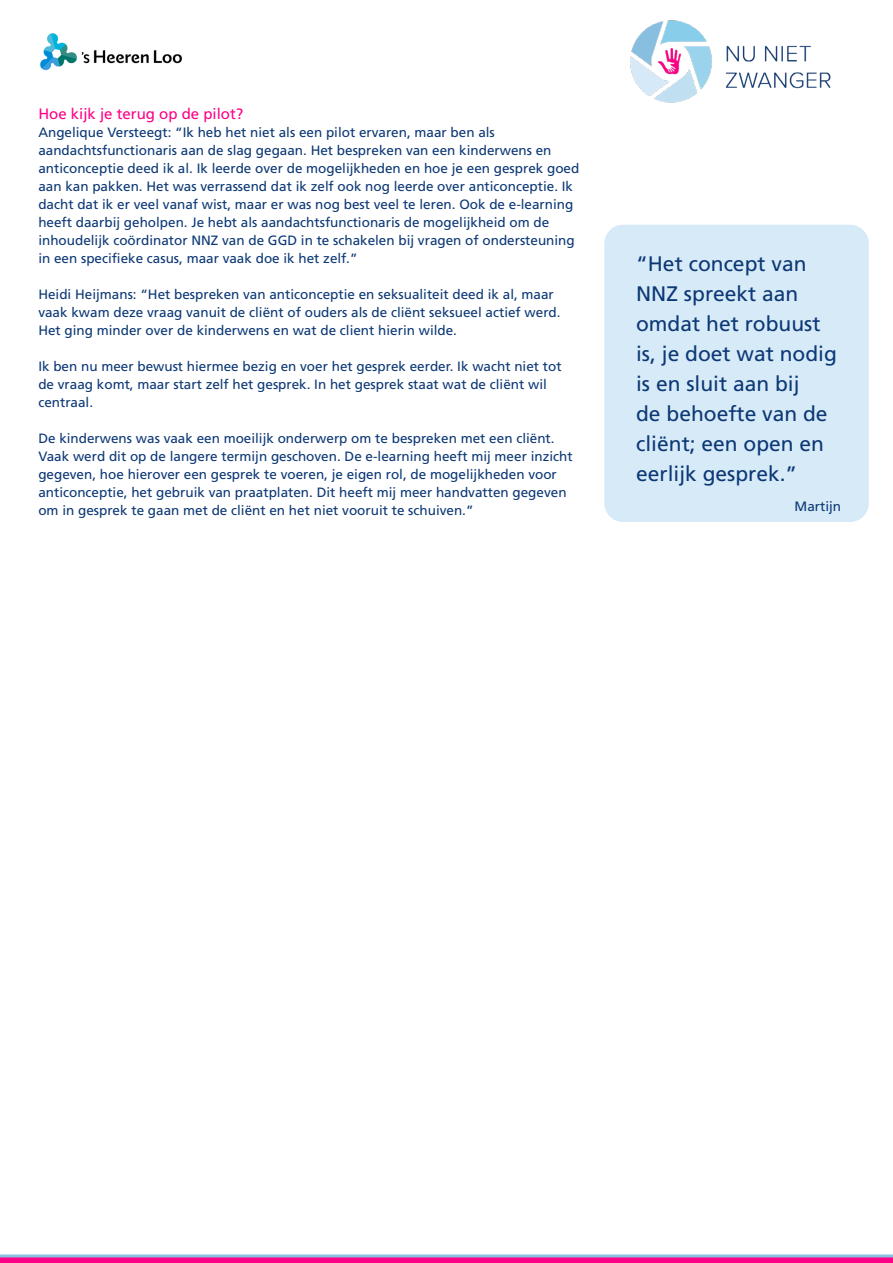
<style>
.page{position:relative;width:893px;height:1263px;background:#fff}
.page>*{position:absolute;margin:0;border:0;box-sizing:border-box;transform-origin:0 0}
.t1{font:21px/30px "Frutiger LT Pro";color:#0c3875}
.t2{font:15px "Frutiger LT Pro";color:#fd0086}
.t3{font:13.5px/18px "Frutiger LT Pro";color:#0c3875}
</style>
<div class="page">
<img style="left:630px;top:20px;width:201px;height:83px">
<div style="left:605px;top:225px;width:263px;height:296px;background:#d7eaf8;border-radius:18px"></div>
<div style="left:604px;top:225px;width:265px;height:297px;border:2px solid #d6e9f8;border-radius:18px"></div>
<svg style="left:0;top:1254px;width:893px;height:9px;background:#d64daa"></svg>
<img style="left:40px;top:33px;width:142px;height:38px">
<p class="t2" style="left:38px;top:105px;width:207px">Hoe kijk je terug op de pilot?</p>
<p class="t3" style="left:38px;top:124px;width:542px">Angelique Versteegt: “Ik heb het niet als een pilot ervaren, maar ben als aandachtsfunctionaris aan de slag gegaan. Het bespreken van een kinderwens en anticonceptie deed ik al. Ik leerde over de mogelijkheden en hoe je een gesprek goed aan kan pakken. Het was verrassend dat ik zelf ook nog leerde over anticonceptie. Ik dacht dat ik er veel vanaf wist, maar er was nog best veel te leren. Ook de e-learning heeft daarbij geholpen. Je hebt als aandachtsfunctionaris de mogelijkheid om de inhoudelijk coördinator NNZ van de GGD in te schakelen bij vragen of ondersteuning in een specifieke casus, maar vaak doe ik het zelf.”</p>
<p class="t3" style="left:38px;top:286px;width:524px">Heidi Heijmans: “Het bespreken van anticonceptie en seksualiteit deed ik al, maar vaak kwam deze vraag vanuit de cliënt of ouders als de cliënt seksueel actief werd.<br>Het ging minder over de kinderwens en wat de client hierin wilde.</p>
<p class="t3" style="left:38px;top:358px;width:525px">Ik ben nu meer bewust hiermee bezig en voer het gesprek eerder. Ik wacht niet tot de vraag komt, maar start zelf het gesprek. In het gesprek staat wat de cliënt wil centraal.</p>
<p class="t3" style="left:38px;top:430px;width:536px">De kinderwens was vaak een moeilijk onderwerp om te bespreken met een cliënt.<br>Vaak werd dit op de langere termijn geschoven. De e-learning heeft mij meer inzicht gegeven, hoe hierover een gesprek te voeren, je eigen rol, de mogelijkheden voor anticonceptie, het gebruik van praatplaten. Dit heeft mij meer handvatten gegeven om in gesprek te gaan met de cliënt en het niet vooruit te schuiven.”</p>
<h1 class="t1" style="left:636px;top:249px;width:202px">“Het concept van<br>NNZ spreekt aan omdat het robuust is, je doet wat nodig is en sluit aan bij<br>de behoefte van de cliënt; een open en eerlijk gesprek.”</h1>
<p class="t3" style="left:795px;top:497px;width:48px">Martijn</p>
</div>
